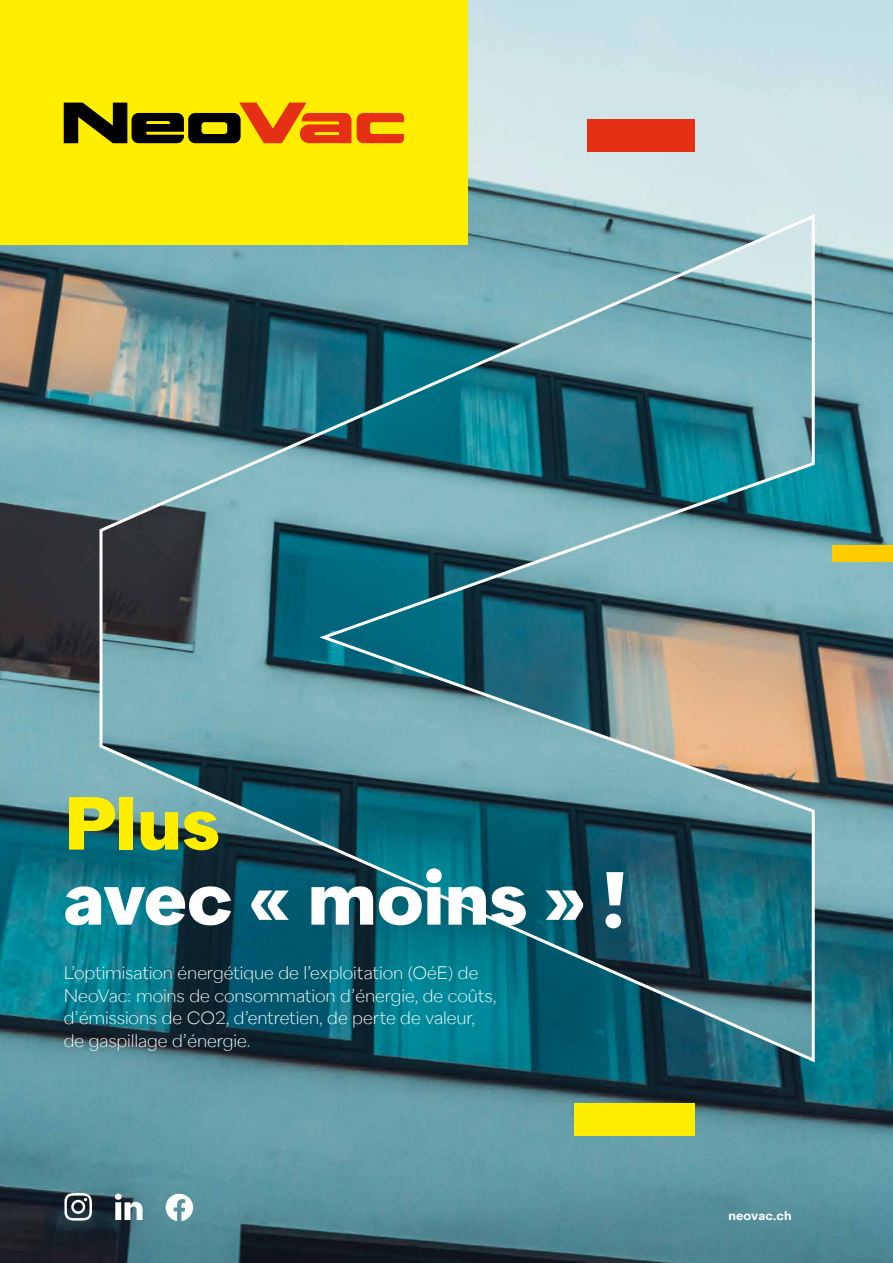
<style>
.page{position:relative;width:893px;height:1263px;background:#fff}
.page>*{position:absolute;margin:0;border:0;box-sizing:border-box;transform-origin:0 0}
.t1{font:700 75px "Neo Vac Sans";color:#fff}
.t2{font:700 75px "Neo Vac Sans";color:#fe0}
.t3{font:200 18px/22.5px "Neo Vac Sans";letter-spacing:-.005em;color:#fff}
.t4{font:600 12.75px "Neo Vac Sans";letter-spacing:.01em;color:#fff}
</style>
<div class="page">
<img style="left:0;top:0;width:893px;height:1263px">
<div style="left:587px;top:119px;width:107px;height:32px;background:#e63016"></div>
<div style="left:574px;top:1103px;width:120px;height:33px;background:#fe0"></div>
<div style="left:833px;top:545px;width:60px;height:16px;background:#fc0"></div>
<svg style="left:64px;top:1193px;width:28px;height:27px"></svg>
<svg style="left:166px;top:1194px;width:27px;height:27px"></svg>
<svg style="left:115px;top:1194px;width:28px;height:26px"></svg>
<div style="left:0;top:0;width:468px;height:245px;background:#fe0"></div>
<svg style="left:64px;top:103px;width:287px;height:40px"></svg>
<svg style="left:357px;top:113px;width:47px;height:30px"></svg>
<img style="left:97px;top:212px;width:719px;height:853px">
<h1 class="t2" style="left:64px;top:778px;width:157px">Plus</h1>
<h1 class="t1" style="left:64px;top:853px;width:566px">avec « moins » !</h1>
<p class="t3" style="left:64px;top:961px;width:434px">L’optimisation énergétique de l’exploitation (OéE) de NeoVac: moins de consommation d’énergie, de coûts, d’émissions de CO2, d’entretien, de perte de valeur, de gaspillage d’énergie.</p>
<p class="t4" style="left:728px;top:1208px;width:65px">neovac.ch</p>
</div>
